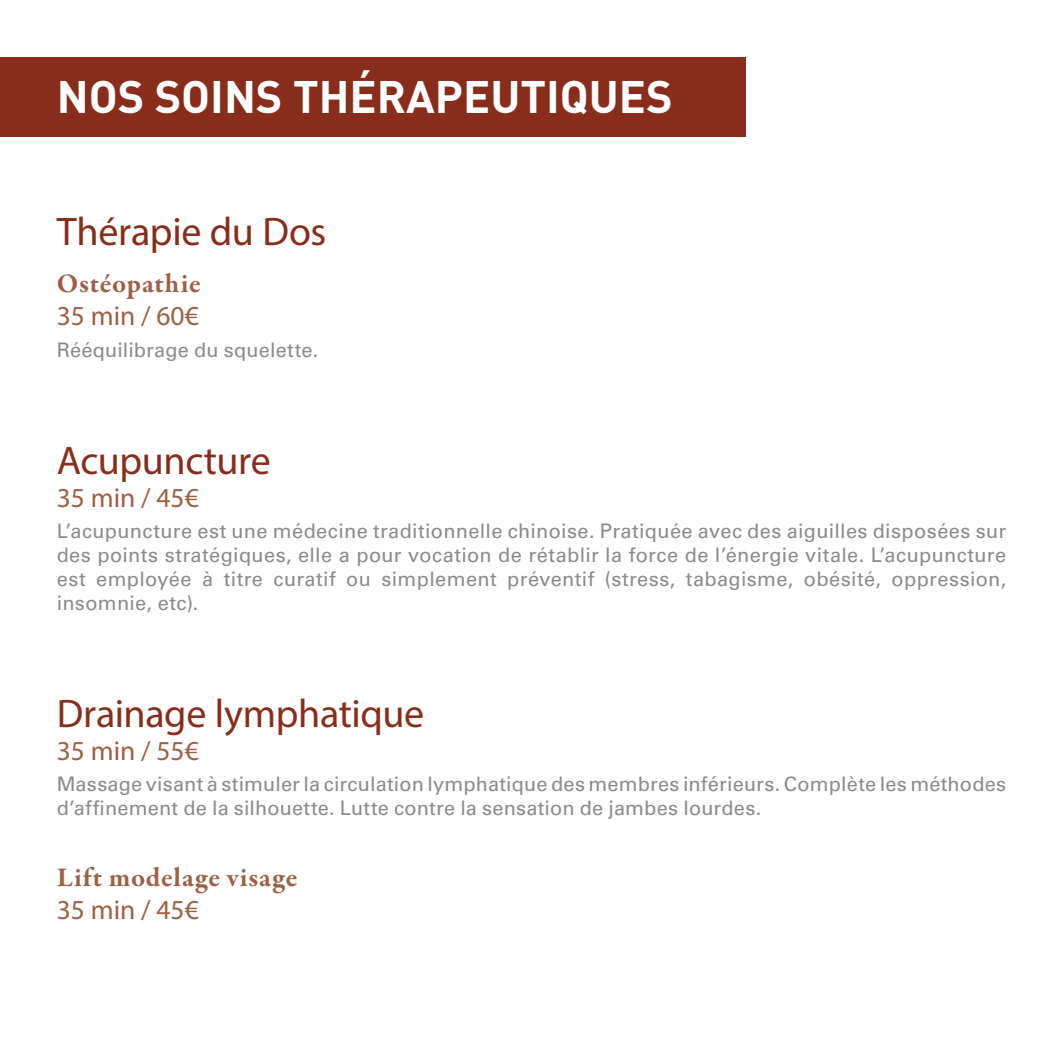
<style>
.page{position:relative;width:1063px;height:1063px;background:#fff}
.page>*{position:absolute;margin:0;border:0;box-sizing:border-box;transform-origin:0 0}
.t1{font:700 45px "DIN";color:#fff}
.t2{font:40px "Myriad Pro";letter-spacing:-.01em;color:#882d1c}
.t3{font:27.5px "Myriad Pro";color:#9d6046}
.t4{font:700 27.5px "Garamond Premr Pro";letter-spacing:.03em;color:#9d6046}
.t5{font:20px/24px "Univers LT Std";letter-spacing:.01em;color:#8c8a8a;text-align:justify}
</style>
<div class="page">
<div style="left:0;top:57px;width:746px;height:79px;background:#882d1c"></div>
<h1 class="t1" style="left:57px;top:68px;width:618px">NOS SOINS THÉRAPEUTIQUES</h1>
<h2 class="t2" style="left:57px;top:207px;width:271px">Thérapie du Dos</h2>
<h3 class="t4" style="left:57px;top:267px;width:146px">Ostéopathie</h3>
<h3 class="t3" style="left:57px;top:299px;width:144px">35 min / 60€</h3>
<p class="t5" style="left:57px;top:338px;width:263px">Rééquilibrage du squelette.</p>
<h2 class="t2" style="left:57px;top:436px;width:216px">Acupuncture</h2>
<h3 class="t3" style="left:57px;top:481px;width:144px">35 min / 45€</h3>
<p class="t5" style="left:57px;top:519px;width:951px">L’acupuncture est une médecine traditionnelle chinoise. Pratiquée avec des aiguilles disposées sur des points stratégiques, elle a pour vocation de rétablir la force de l’énergie vitale. L’acupuncture est employée à titre curatif ou simplement préventif (stress, tabagisme, obésité, oppression, insomnie, etc).</p>
<h2 class="t2" style="left:57px;top:689px;width:369px">Drainage lymphatique</h2>
<h3 class="t3" style="left:57px;top:734px;width:144px">35 min / 55€</h3>
<p class="t5" style="left:57px;top:772px;width:951px">Massage visant à stimuler la circulation lymphatique des membres inférieurs. Complète les méthodes d’affinement de la silhouette. Lutte contre la sensation de jambes lourdes.</p>
<h3 class="t4" style="left:57px;top:861px;width:242px">Lift modelage visage</h3>
<h3 class="t3" style="left:57px;top:893px;width:144px">35 min / 45€</h3>
</div>
